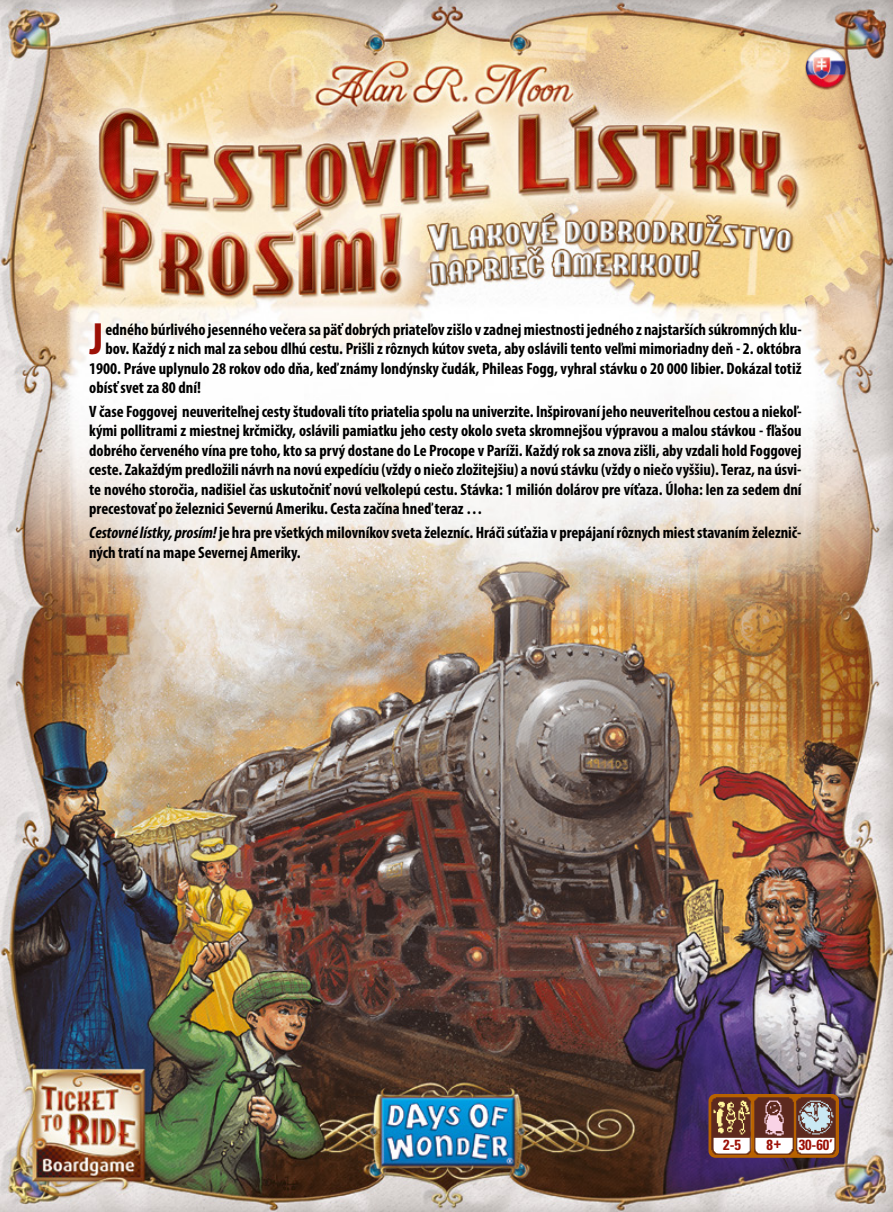
<style>
.page{position:relative;width:893px;height:1212px;background:#fff}
.page>*{position:absolute;margin:0;border:0;box-sizing:border-box;transform-origin:0 0}
.t1{font:700 condensed 45.45px "Myriad Pro";color:#9c1006}
.t2{font:700 condensed 16.5px/19.5px "Myriad Pro";color:#000;text-align:justify}
.t3{font:700 condensed 14.7px "Univers";color:#9c1006}
.s1{font-style:italic}
</style>
<div class="page">
<img style="left:0;top:0;width:893px;height:1212px">
<div style="left:708px;top:1094px;width:131px;height:64px;background:#b86200;border-radius:7px"></div>
<img style="left:711px;top:1097px;width:125px;height:58px">
<div style="left:805px;top:47px;width:43px;height:42px;background:#640c00;opacity:.75"></div>
<img style="left:806px;top:48px;width:40px;height:39px;border-radius:20px">
<h1 class="t1" style="left:90px;top:310px;width:15px">J</h1>
<p class="t2" style="left:105px;top:319px;width:698px">edného búrlivého jesenného večera sa päť dobrých priateľov zišlo v zadnej miestnosti jedného z najstarších súkromných klu-</p>
<p class="t2" style="left:105px;top:338px;width:698px">bov. Každý z nich mal za sebou dlhú cestu. Prišli z rôznych kútov sveta, aby oslávili tento veľmi mimoriadny deň - 2. októbra</p>
<p class="t2" style="left:89px;top:358px;width:714px">1900. Práve uplynulo 28 rokov odo dňa, keď známy londýnsky čudák, Phileas Fogg, vyhral stávku o 20 000 libier. Dokázal totiž</p>
<p class="t2" style="left:89px;top:377px;width:113px">obísť svet za 80 dní!</p>
<p class="t2" style="left:89px;top:401px;width:714px">V čase Foggovej neuveriteľnej cesty študovali títo priatelia spolu na univerzite. Inšpirovaní jeho neuveriteľnou cestou a niekoľ&shy;kými pollitrami z miestnej krčmičky, oslávili pamiatku jeho cesty okolo sveta skromnejšou výpravou a malou stávkou - fľašou dobrého červeného vína pre toho, kto sa prvý dostane do Le Procope v Paríži. Každý rok sa znova zišli, aby vzdali hold Foggovej ceste. Zakaždým predložili návrh na novú expedíciu (vždy o niečo zložitejšiu) a novú stávku (vždy o niečo vyššiu). Teraz, na úsvi&shy;te nového storočia, nadišiel čas uskutočniť novú veľkolepú cestu. Stávka: 1 milión dolárov pre víťaza. Úloha: len za sedem dní precestovať po železnici Severnú Ameriku. Cesta začína hneď teraz …</p>
<p class="t2" style="left:89px;top:522px;width:714px"><span class="s1">Cestovné lístky, prosím!</span> je hra pre všetkých milovníkov sveta železníc. Hráči súťažia v prepájaní rôznych miest stavaním železnič&shy;ných tratí na mape Severnej Ameriky.</p>
<p class="t3" style="left:723px;top:1135px;width:19px">2-5</p>
<p class="t3" style="left:767px;top:1135px;width:68px">8+ 30-60’</p>
</div>
